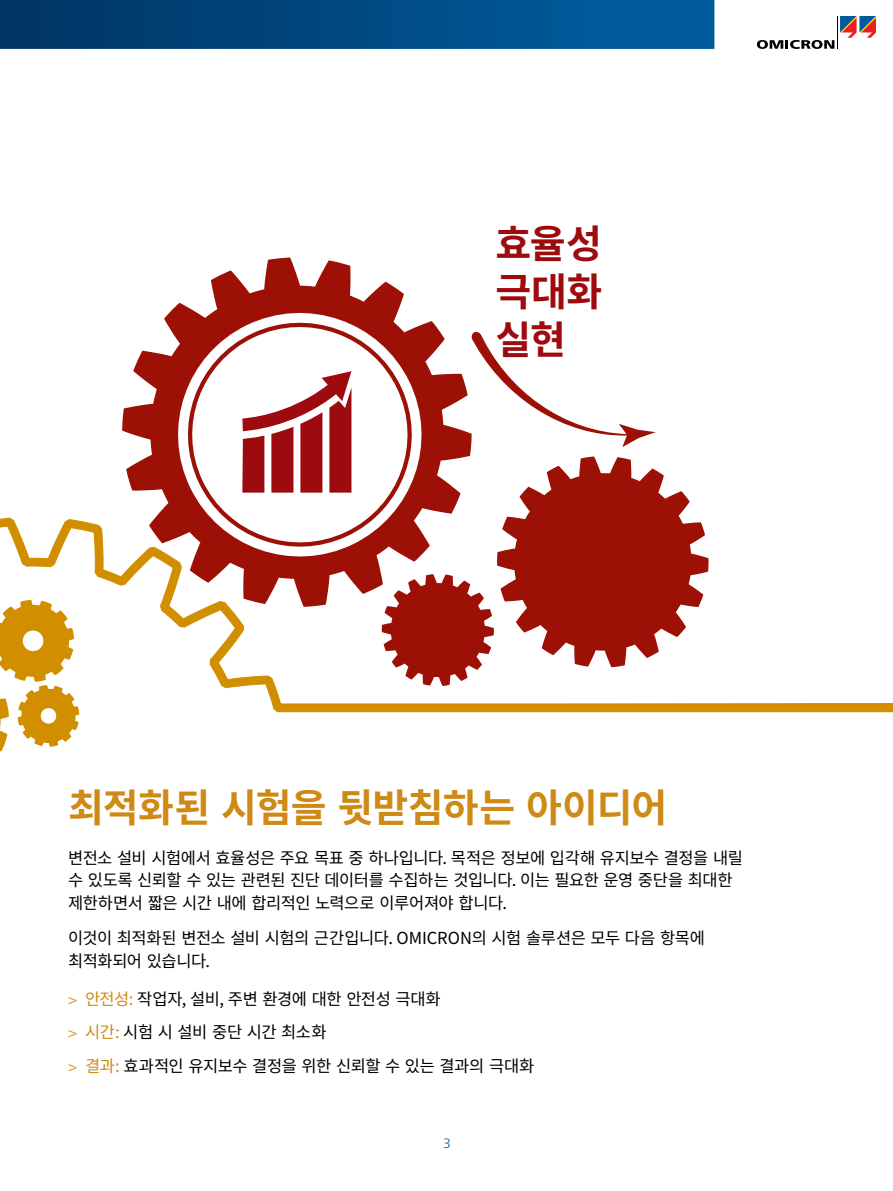
<style>
.page{position:relative;width:893px;height:1191px;background:#fff}
.page>*{position:absolute;margin:0;border:0;box-sizing:border-box;transform-origin:0 0}
.Vorwort{font:700 39px "Noto Sans CJ Kkr";letter-spacing:-.025em;color:#ce8a14}
.Vorwort-2{font:700 39px/48px "Noto Sans CJ Kkr";letter-spacing:-.005em;color:#9e0b0f;text-align:justify}
.Vorwort-3{font:16.5px/22.5px "Noto Sans CJ Kkr";letter-spacing:-.025em;color:#000}
.t1{font:300 13.5px "Frutiger Neue LTW1 G";color:#00599a}
.s1{font-family:"Frutiger Neue LTW1 G";font-weight:300;color:#ce8a14}
.s2{color:#ce8a14}
</style>
<div class="page">
<svg style="left:0;top:0;width:714px;height:49px;background:#004982"></svg>
<svg style="left:757px;top:40px;width:77px;height:9px"></svg>
<hr style="left:837px;top:16px;width:1px;height:33px;background:#000">
<svg style="left:840px;top:16px;width:36px;height:22px"></svg>
<svg style="left:0;top:519px;width:893px;height:196px"></svg>
<svg style="left:0;top:600px;width:79px;height:152px"></svg>
<svg style="left:122px;top:257px;width:350px;height:350px"></svg>
<svg style="left:497px;top:456px;width:211px;height:211px;fill:#9c1006"></svg>
<svg style="left:382px;top:574px;width:112px;height:112px"></svg>
<svg style="left:161px;top:296px;width:278px;height:277px;fill:#9c1006"></svg>
<svg style="left:169px;top:304px;width:256px;height:261px"></svg>
<svg style="left:471px;top:331px;width:185px;height:116px"></svg>
<svg style="left:242px;top:371px;width:109px;height:121px"></svg>
<p class="Vorwort-2" style="left:495px;top:220px;width:109px">효율성 극대화 실현</p>
<p class="Vorwort" style="left:68px;top:785px;width:601px">최적화된 시험을 뒷받침하는 아이디어</p>
<p class="Vorwort-3" style="left:68px;top:847px;width:676px">변전소 설비 시험에서 효율성은 주요 목표 중 하나입니다. 목적은 정보에 입각해 유지보수 결정을 내릴 수 있도록 신뢰할 수 있는 관련된 진단 데이터를 수집하는 것입니다. 이는 필요한 운영 중단을 최대한 제한하면서 짧은 시간 내에 합리적인 노력으로 이루어져야 합니다.</p>
<p class="Vorwort-3" style="left:68px;top:927px;width:639px">이것이 최적화된 변전소 설비 시험의 근간입니다. OMICRON의 시험 솔루션은 모두 다음 항목에 최적화되어 있습니다.</p>
<p class="Vorwort-3" style="left:68px;top:987px;width:374px"><span class="s1">&gt;</span> <span class="s2">안전성:</span> 작업자, 설비, 주변 환경에 대한 안전성 극대화</p>
<p class="Vorwort-3" style="left:68px;top:1021px;width:260px"><span class="s1">&gt;</span> <span class="s2">시간:</span> 시험 시 설비 중단 시간 최소화</p>
<p class="Vorwort-3" style="left:68px;top:1055px;width:468px"><span class="s1">&gt;</span> <span class="s2">결과:</span> 효과적인 유지보수 결정을 위한 신뢰할 수 있는 결과의 극대화</p>
<p class="t1" style="left:443px;top:1135px;width:9px">3</p>
</div>
